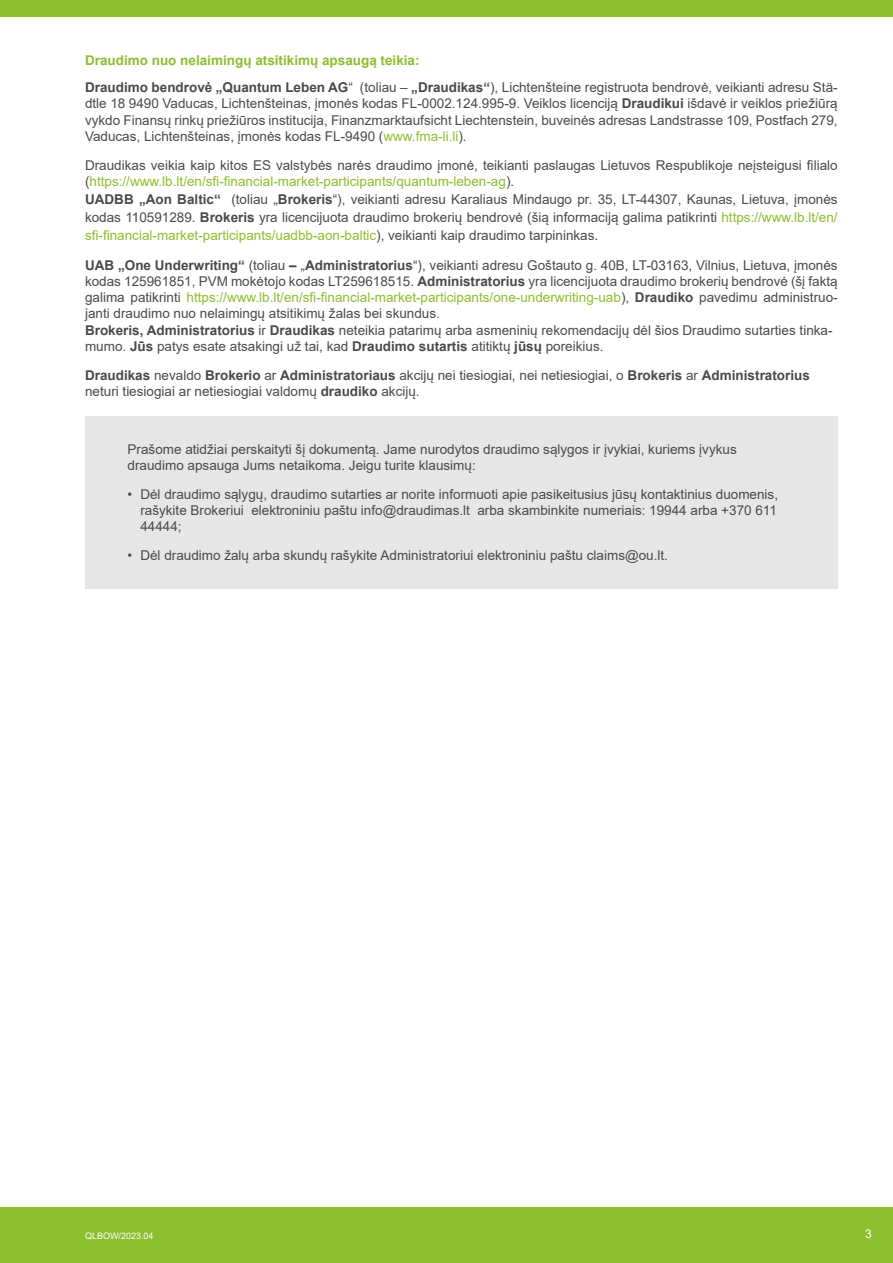
<style>
.page{position:relative;width:893px;height:1263px;background:#fff}
.page>*{position:absolute;margin:0;border:0;box-sizing:border-box;transform-origin:0 0}
.t1{font:13.5px/16.2px "Arial";color:#4a4a4a}
.t2{font:12px "Arial";color:#fff}
.t3{font:9px "Arial";color:#fff}
.s1{font-weight:700;color:#8cbf2e}
.s2{font-weight:700}
.s3{color:#8cbf2e}
</style>
<div class="page">
<div style="left:0;top:1208px;width:893px;height:55px;background:#8cbf2e"></div>
<div style="left:0;top:0;width:893px;height:17px;background:#8cbf2e"></div>
<div style="left:85px;top:416px;width:753px;height:173px;background:#e7e6e6"></div>
<p class="t1" style="left:85px;top:47px;width:754px;line-height:27px"><span class="s1">Draudimo nuo nelaimingų atsitikimų apsaugą teikia:<br></span><span class="s2">Draudimo bendrovė „Quantum Leben AG</span>“ (toliau – <span class="s2">„Draudikas“</span>), Lichtenšteine registruota bendrovė, veikianti adresu Stä-</p>
<p class="t1" style="left:85px;top:95px;width:754px;text-align:justify">dtle 18 9490 Vaducas, Lichtenšteinas, įmonės kodas FL-0002.124.995-9. Veiklos licenciją <span class="s2">Draudikui</span> išdavė ir veiklos priežiūrą vykdo Finansų rinkų priežiūros institucija, Finanzmarktaufsicht Liechtenstein, buveinės adresas Landstrasse 109, Postfach 279, Vaducas, Lichtenšteinas, įmonės kodas FL-9490 (<span class="s3">www.fma-li.li</span>).</p>
<p class="t1" style="left:85px;top:157px;width:754px">Draudikas veikia kaip kitos ES valstybės narės draudimo įmonė, teikianti paslaugas Lietuvos Respublikoje neįsteigusi filialo (<span class="s3">https://www.lb.lt/en/sfi-financial-market-participants/quantum-leben-ag</span>).</p>
<p class="t1" style="left:85px;top:190px;width:754px;line-height:18.1px;text-align:justify"><span class="s2">UADBB „Aon Baltic“</span> (toliau „<span class="s2">Brokeris</span>“), veikianti adresu Karaliaus Mindaugo pr. 35, LT-44307, Kaunas, Lietuva, įmonės kodas 110591289. <span class="s2">Brokeris</span> yra licencijuota draudimo brokerių bendrovė (šią informaciją galima patikrinti <span class="s3">https://www.lb.lt/en/ sfi-financial-market-participants/uadbb-aon-baltic</span>), veikianti kaip draudimo tarpininkas.</p>
<p class="t1" style="left:85px;top:257px;width:754px"><span class="s2">UAB „One Underwriting“</span> (toliau <span class="s2">–</span> „<span class="s2">Administratorius</span>“), veikianti adresu Goštauto g. 40B, LT-03163, Vilnius, Lietuva, įmonės kodas 125961851, PVM mokėtojo kodas LT259618515. <span class="s2">Administratorius</span> yra licencijuota draudimo brokerių bendrovė (šį faktą galima patikrinti <span class="s3">https://www.lb.lt/en/sfi-financial-market-participants/one-underwriting-uab</span>), <span class="s2">Draudiko</span> pavedimu administruo&shy;janti draudimo nuo nelaimingų atsitikimų žalas bei skundus.<br><span class="s2">Brokeris, Administratorius</span> ir <span class="s2">Draudikas</span> neteikia patarimų arba asmeninių rekomendacijų dėl šios Draudimo sutarties tinka&shy;mumo. <span class="s2">Jūs</span> patys esate atsakingi už tai, kad <span class="s2">Draudimo sutartis</span> atitiktų <span class="s2">jūsų</span> poreikius.</p>
<p class="t1" style="left:85px;top:367px;width:726px"><span class="s2">Draudikas</span> nevaldo <span class="s2">Brokerio</span> ar <span class="s2">Administratoriaus</span> akcijų nei tiesiogiai, nei netiesiogiai, o <span class="s2">Brokeris</span> ar <span class="s2">Administratorius </span>neturi tiesiogiai ar netiesiogiai valdomų <span class="s2">draudiko</span> akcijų.</p>
<p class="t1" style="left:128px;top:441px;width:611px">Prašome atidžiai perskaityti šį dokumentą. Jame nurodytos draudimo sąlygos ir įvykiai, kuriems įvykus draudimo apsauga Jums netaikoma. Jeigu turite klausimų:</p>
<p class="t1" style="left:140px;top:486px;width:639px;text-align:justify;text-indent:-13px">• Dėl draudimo sąlygų, draudimo sutarties ar norite informuoti apie pasikeitusius jūsų kontaktinius duomenis, rašykite Brokeriui elektroniniu paštu info@draudimas.lt arba skambinkite numeriais: 19944 arba +370 611<br>44444;</p>
<p class="t1" style="left:128px;top:547px;width:542px">• Dėl draudimo žalų arba skundų rašykite Administratoriui elektroniniu paštu claims@ou.lt.</p>
<p class="t3" style="left:85px;top:1229px;width:70px">QLBOW/2023.04</p>
<p class="t2" style="left:865px;top:1225px;width:8px">3</p>
</div>
